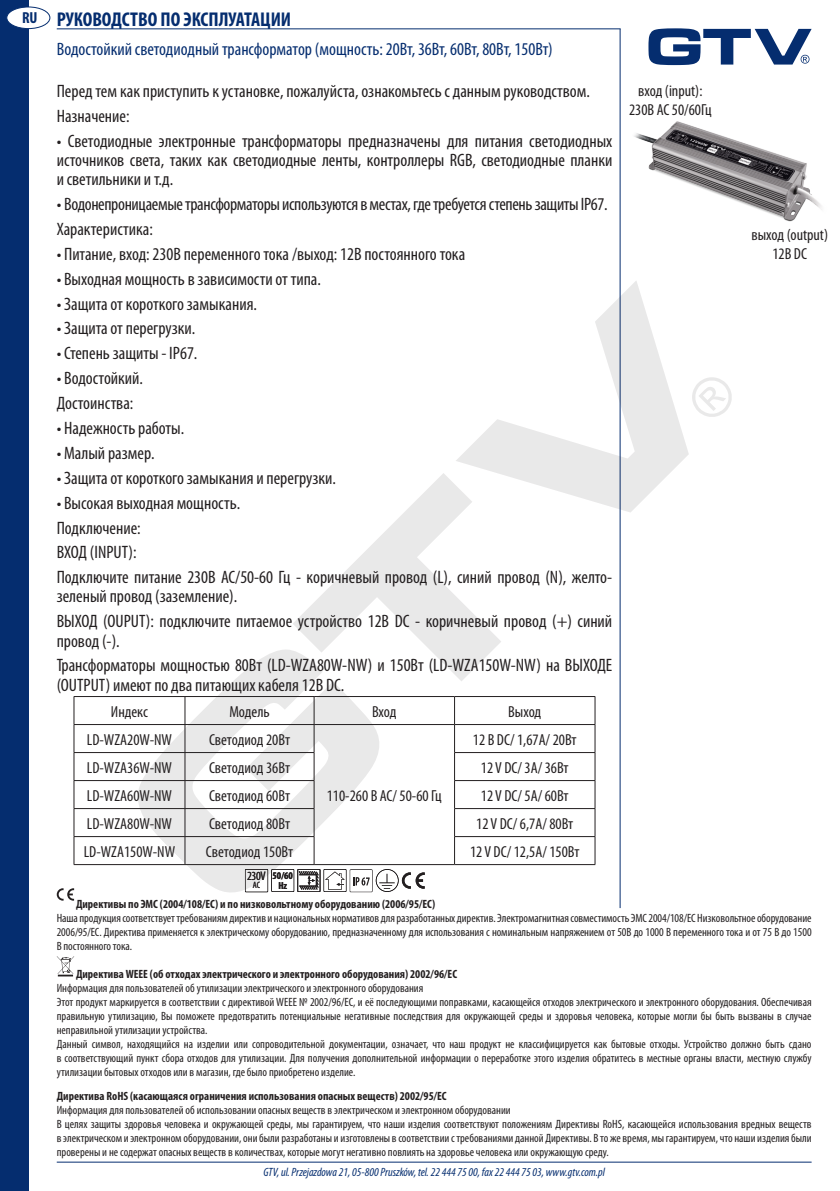
<style>
.page{position:relative;width:840px;height:1191px;background:#fff}
.page>*{position:absolute;margin:0;border:0;box-sizing:border-box;transform-origin:0 0}
.t1{font:700 condensed 20px "Myriad Pro";color:#052d6f}
.t2{font:condensed 18px/19.2px "Myriad Pro";color:#231f20}
.t3{font:condensed 18px "Myriad Pro";letter-spacing:-.02em;color:#231f20}
.t4{font:condensed 18px "Myriad Pro";color:#052d6f}
.t5{font:condensed 16px "Myriad Pro";color:#231f20}
.t6{font:700 condensed 16px "Myriad Pro";color:#052d6f}
.t7{font:condensed 12.4px "Myriad Pro";color:#231f20}
.t8{font:condensed 12px/14px "Myriad Pro";color:#231f20;text-align:justify}
.t9{font:700 condensed 12px "Myriad Pro";color:#231f20}
.t10{font:italic condensed 12px "Myriad Pro";color:#052d6f}
.t11{font:700 condensed 10.2px/9.2px "Myriad Pro";color:#231f20;text-align:center}
.t12{font:condensed 9.2px "Myriad Pro";color:#231f20}
</style>
<div class="page">
<hr style="left:57px;top:28px;width:563px;height:1px;background:#052d6f">
<hr style="left:619px;top:29px;width:1px;height:879px;background:#052d6f">
<hr style="left:57px;top:1161px;width:754px;height:1px;background:#052d6f">
<div style="left:0;top:0;width:28px;height:1191px;background:#052d6f"></div>
<svg style="left:136px;top:280px;width:552px;height:615px"></svg>
<svg style="left:692px;top:377px;width:39px;height:40px"></svg>
<svg style="left:648px;top:28px;width:163px;height:37px"></svg>
<svg style="left:57px;top:888px;width:17px;height:12px"></svg>
<svg style="left:57px;top:956px;width:17px;height:20px"></svg>
<div style="left:7px;top:7px;width:43px;height:22px;background:#fff;border-radius:50%"></div>
<div style="left:6px;top:7px;width:44px;height:22px;border:1px solid #052d6f;border-radius:50%"></div>
<hr style="left:74px;top:696px;width:111px;height:1px;background:#231f20">
<hr style="left:185px;top:696px;width:129px;height:1px;background:#231f20">
<hr style="left:314px;top:696px;width:140px;height:1px;background:#231f20">
<hr style="left:454px;top:696px;width:141px;height:1px;background:#231f20">
<hr style="left:74px;top:724px;width:111px;height:1px;background:#231f20">
<hr style="left:185px;top:724px;width:129px;height:1px;background:#231f20">
<hr style="left:314px;top:724px;width:140px;height:1px;background:#231f20">
<hr style="left:454px;top:724px;width:141px;height:1px;background:#231f20">
<hr style="left:74px;top:752px;width:111px;height:1px;background:#231f20">
<hr style="left:185px;top:752px;width:129px;height:1px;background:#231f20">
<hr style="left:454px;top:752px;width:141px;height:1px;background:#231f20">
<hr style="left:74px;top:780px;width:111px;height:1px;background:#231f20">
<hr style="left:185px;top:780px;width:129px;height:1px;background:#231f20">
<hr style="left:454px;top:780px;width:141px;height:1px;background:#231f20">
<hr style="left:74px;top:808px;width:111px;height:1px;background:#231f20">
<hr style="left:185px;top:808px;width:129px;height:1px;background:#231f20">
<hr style="left:454px;top:808px;width:141px;height:1px;background:#231f20">
<hr style="left:74px;top:836px;width:111px;height:1px;background:#231f20">
<svg style="left:74px;top:697px;width:1px;height:167px"></svg>
<hr style="left:185px;top:836px;width:129px;height:1px;background:#231f20">
<svg style="left:184px;top:697px;width:1px;height:167px"></svg>
<hr style="left:454px;top:836px;width:141px;height:1px;background:#231f20">
<svg style="left:454px;top:697px;width:1px;height:167px"></svg>
<svg style="left:594px;top:697px;width:1px;height:167px"></svg>
<hr style="left:74px;top:864px;width:111px;height:1px;background:#231f20">
<hr style="left:185px;top:864px;width:129px;height:1px;background:#231f20">
<hr style="left:314px;top:864px;width:140px;height:1px;background:#231f20">
<hr style="left:454px;top:864px;width:141px;height:1px;background:#231f20">
<img style="left:634px;top:121px;width:188px;height:101px">
<svg style="left:245px;top:697px;width:179px;height:195px"></svg>
<p class="t6" style="left:22px;top:8px;width:17px">RU</p>
<p class="t1" style="left:57px;top:7px;width:236px">РУКОВОДСТВО ПО ЭКСПЛУАТАЦИИ</p>
<p class="t4" style="left:57px;top:38px;width:497px">Водостойкий светодиодный трансформатор (мощность: 20Вт, 36Вт, 60Вт, 80Вт, 150Вт)</p>
<p class="t2" style="left:57px;top:81px;width:534px">Перед тем как приступить к установке, пожалуйста, ознакомьтесь с данным руководством.</p>
<p class="t2" style="left:57px;top:106px;width:74px">Назначение:</p>
<p class="t2" style="left:57px;top:131px;width:557px;text-align:justify">• Светодиодные электронные трансформаторы предназначены для питания светодиодных источников света, таких как светодиодные ленты, контроллеры RGB, светодиодные планки и светильники и т.д.</p>
<p class="t3" style="left:57px;top:193px;width:552px">• Водонепроницаемые трансформаторы используются в местах, где требуется степень защиты IP67.</p>
<p class="t2" style="left:57px;top:219px;width:98px">Характеристика:</p>
<p class="t2" style="left:57px;top:244px;width:410px">• Питание, вход: 230В переменного тока /выход: 12В постоянного тока</p>
<p class="t2" style="left:57px;top:269px;width:266px">• Выходная мощность в зависимости от типа.</p>
<p class="t2" style="left:57px;top:294px;width:202px">• Защита от короткого замыкания.</p>
<p class="t2" style="left:57px;top:319px;width:140px">• Защита от перегрузки.</p>
<p class="t2" style="left:57px;top:343px;width:142px">• Степень защиты - IP67.</p>
<p class="t2" style="left:57px;top:368px;width:88px">• Водостойкий.</p>
<p class="t2" style="left:57px;top:393px;width:78px">Достоинства:</p>
<p class="t2" style="left:57px;top:418px;width:129px">• Надежность работы.</p>
<p class="t2" style="left:57px;top:443px;width:99px">• Малый размер.</p>
<p class="t2" style="left:57px;top:468px;width:281px">• Защита от короткого замыкания и перегрузки.</p>
<p class="t2" style="left:57px;top:493px;width:185px">• Высокая выходная мощность.</p>
<p class="t2" style="left:57px;top:518px;width:86px">Подключение:</p>
<p class="t2" style="left:57px;top:542px;width:81px">ВХОД (INPUT):</p>
<p class="t2" style="left:57px;top:567px;width:556px">Подключите питание 230В AC/50-60 Гц - коричневый провод (L), синий провод (N), желто&shy;зеленый провод (заземление).</p>
<p class="t2" style="left:57px;top:611px;width:556px">ВЫХОД (OUPUT): подключите питаемое устройство 12В DC - коричневый провод (+) синий провод (-).</p>
<p class="t2" style="left:57px;top:655px;width:556px">Трансформаторы мощностью 80Вт (LD-WZA80W-NW) и 150Вт (LD-WZA150W-NW) на ВЫХОДЕ (OUTPUT) имеют по два питающих кабеля 12В DC.</p>
<p class="t5" style="left:111px;top:701px;width:38px">Индекс</p>
<p class="t5" style="left:229px;top:701px;width:42px">Модель</p>
<p class="t5" style="left:372px;top:701px;width:26px">Вход</p>
<p class="t5" style="left:508px;top:701px;width:35px">Выход</p>
<p class="t5" style="left:87px;top:729px;width:87px">LD-WZA20W-NW</p>
<p class="t5" style="left:209px;top:729px;width:82px">Светодиод 20Вт</p>
<p class="t5" style="left:472px;top:729px;width:105px">12 В DC/ 1,67A/ 20Вт</p>
<p class="t5" style="left:87px;top:757px;width:87px">LD-WZA36W-NW</p>
<p class="t5" style="left:209px;top:757px;width:82px">Светодиод 36Вт</p>
<p class="t5" style="left:480px;top:757px;width:89px">12 V DC/ 3A/ 36Вт</p>
<p class="t5" style="left:87px;top:785px;width:87px">LD-WZA60W-NW</p>
<p class="t5" style="left:209px;top:785px;width:82px">Светодиод 60Вт</p>
<p class="t5" style="left:480px;top:785px;width:89px">12 V DC/ 5A/ 60Вт</p>
<p class="t5" style="left:87px;top:813px;width:87px">LD-WZA80W-NW</p>
<p class="t5" style="left:209px;top:813px;width:82px">Светодиод 80Вт</p>
<p class="t5" style="left:476px;top:813px;width:98px">12 V DC/ 6,7A/ 80Вт</p>
<p class="t5" style="left:84px;top:841px;width:93px">LD-WZA150W-NW</p>
<p class="t5" style="left:206px;top:841px;width:89px">Светодиод 150Вт</p>
<p class="t5" style="left:470px;top:841px;width:111px">12 V DC/ 12,5A/ 150Вт</p>
<p class="t5" style="left:326px;top:785px;width:116px">110-260 В AC/ 50-60 Гц</p>
<p class="t7" style="left:247px;top:868px;width:20px">230V</p>
<p class="t12" style="left:253px;top:880px;width:9px">AC</p>
<p class="t11" style="left:272px;top:871px;width:22px">50/60<br>Hz</p>
<p class="t5" style="left:638px;top:81px;width:66px">вход (input):</p>
<p class="t5" style="left:628px;top:100px;width:84px">230В AC 50/60Гц</p>
<p class="t5" style="left:751px;top:225px;width:78px">выход (output)</p>
<p class="t5" style="left:772px;top:244px;width:36px">12В DC</p>
<p class="t9" style="left:76px;top:896px;width:360px">Директивы по ЭМС (2004/108/EC) и по низковольтному оборудованию (2006/95/EC)</p>
<p class="t8" style="left:57px;top:910px;width:756px">Наша продукция соответствует требованиям директив и национальных нормативов для разработанных директив. Электромагнитная совместимость ЭМС 2004/108/EC Низковольтное оборудование 2006/95/EC. Директива применяется к электрическому оборудованию, предназначенному для использования с номинальным напряжением от 50В до 1000 В переменного тока и от 75 В до 1500<br>В постоянного тока.</p>
<p class="t9" style="left:76px;top:966px;width:382px">Директива WEEE (об отходах электрического и электронного оборудования) 2002/96/EC</p>
<p class="t8" style="left:57px;top:980px;width:368px">Информация для пользователей об утилизации электрического и электронного оборудования</p>
<p class="t8" style="left:57px;top:994px;width:756px">Этот продукт маркируется в соответствии с директивой WEEE № 2002/96/EC, и её последующими поправками, касающейся отходов электрического и электронного оборудования. Обеспечивая правильную утилизацию, Вы поможете предотвратить потенциальные негативные последствия для окружающей среды и здоровья человека, которые могли бы быть вызваны в случае неправильной утилизации устройства.</p>
<p class="t8" style="left:57px;top:1036px;width:756px">Данный символ, находящийся на изделии или сопроводительной документации, означает, что наш продукт не классифицируется как бытовые отходы. Устройство должно быть сдано в соответствующий пункт сбора отходов для утилизации. Для получения дополнительной информации о переработке этого изделия обратитесь в местные органы власти, местную службу утилизации бытовых отходов или в магазин, где было приобретено изделие.</p>
<p class="t9" style="left:57px;top:1088px;width:391px">Директива RoHS (касающаяся ограничения использования опасных веществ) 2002/95/EC</p>
<p class="t8" style="left:57px;top:1102px;width:455px">Информация для пользователей об использовании опасных веществ в электрическом и электронном оборудовании</p>
<p class="t8" style="left:57px;top:1116px;width:756px">В целях защиты здоровья человека и окружающей среды, мы гарантируем, что наши изделия соответствуют положениям Директивы RoHS, касающейся использования вредных веществ в электрическом и электронном оборудовании, они были разработаны и изготовлены в соответствии с требованиями данной Директивы. В то же время, мы гарантируем, что наши изделия были проверены и не содержат опасных веществ в количествах, которые могут негативно повлиять на здоровье человека или окружающую среду.</p>
<p class="t10" style="left:263px;top:1164px;width:343px">GTV, ul. Przejazdowa 21, 05-800 Pruszków, tel. 22 444 75 00, fax 22 444 75 03, www.gtv.com.pl</p>
</div>
